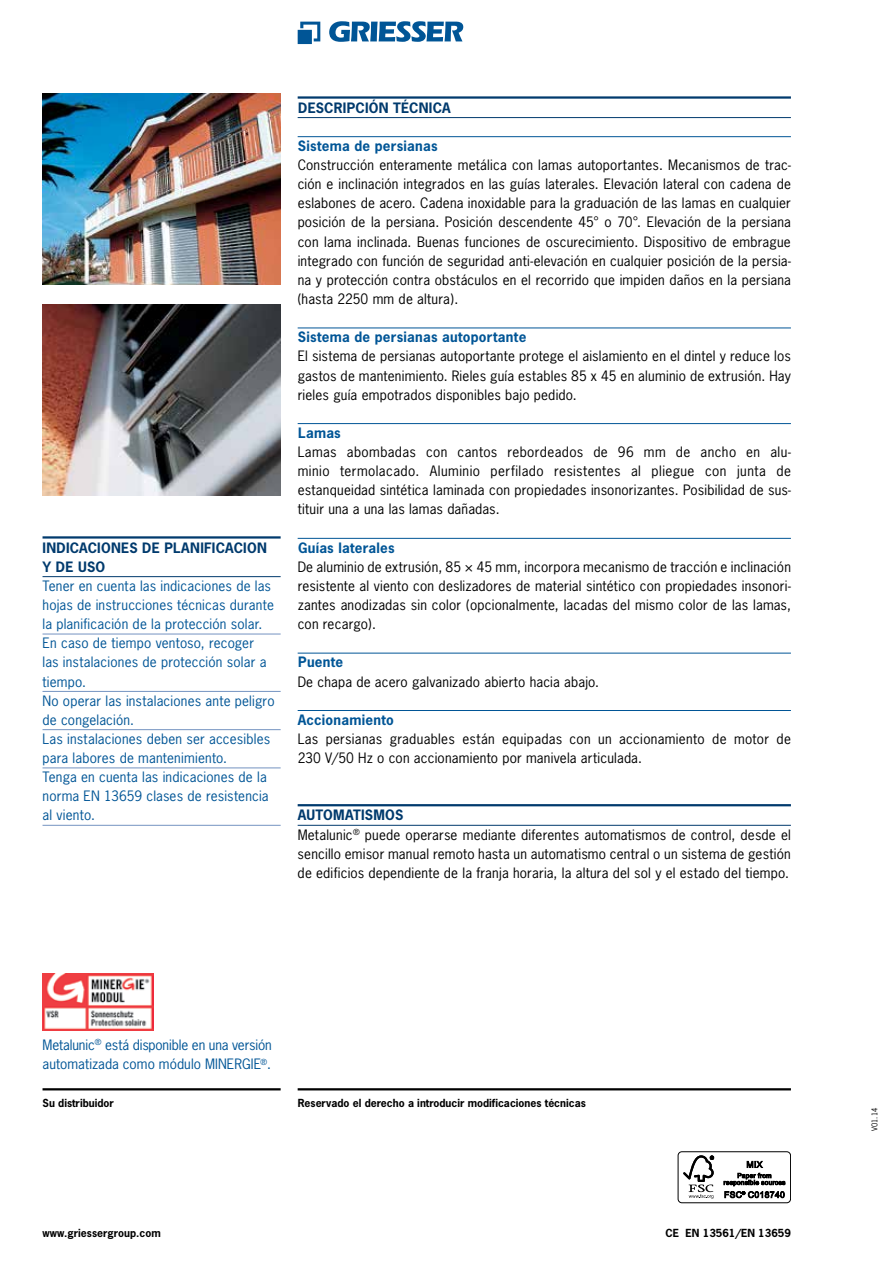
<style>
.page{position:relative;width:893px;height:1263px;background:#fff}
.page>*{position:absolute;margin:0;border:0;box-sizing:border-box;transform-origin:0 0}
.t1{font:13.5px/19.2px "News Gothic";letter-spacing:.015em;color:#000;text-align:justify}
.t2{font:13.5px/19.2px "News Gothic";letter-spacing:.015em;color:#005596}
.t3{font:700 13.5px "News Gothic";letter-spacing:.015em;color:#005596}
.t4{font:13.5px/19.2px "News Gothic";letter-spacing:-.005em;color:#005596}
.t5{font:700 13.5px/19.2px "News Gothic";letter-spacing:.015em;color:#003a6d}
.t6{font:700 10.5px "News Gothic";color:#000}
.t7{font:7.5px "News Gothic";color:#000}
.s1{font-weight:700;color:#003a6d}
</style>
<div class="page">
<svg style="left:298px;top:22px;width:22px;height:22px"></svg>
<svg style="left:329px;top:21px;width:134px;height:21px"></svg>
<img style="left:43px;top:94px;width:238px;height:191px">
<img style="left:43px;top:304px;width:238px;height:191px">
<img style="left:43px;top:973px;width:110px;height:58px">
<div style="left:678px;top:1151px;width:113px;height:52px;border:1px solid #000;border-radius:4px"></div>
<svg style="left:683px;top:1155px;width:31px;height:44px"></svg>
<svg style="left:724px;top:1160px;width:61px;height:38px"></svg>
<hr style="left:43px;top:1088px;width:238px;height:2px;background:#000">
<hr style="left:298px;top:1088px;width:493px;height:2px;background:#000">
<hr style="left:298px;top:96px;width:493px;height:3px;background:#003a6d">
<hr style="left:298px;top:117px;width:493px;height:1px;background:#003a6d">
<hr style="left:298px;top:136px;width:493px;height:1px;background:#005596">
<hr style="left:298px;top:328px;width:493px;height:1px;background:#005596">
<hr style="left:298px;top:423px;width:493px;height:1px;background:#005596">
<hr style="left:298px;top:538px;width:493px;height:1px;background:#005596">
<hr style="left:298px;top:653px;width:493px;height:1px;background:#005596">
<hr style="left:298px;top:710px;width:493px;height:1px;background:#005596">
<hr style="left:298px;top:804px;width:493px;height:2px;background:#003a6d">
<hr style="left:298px;top:825px;width:493px;height:1px;background:#003a6d">
<hr style="left:43px;top:536px;width:238px;height:3px;background:#003a6d">
<hr style="left:43px;top:576px;width:238px;height:1px;background:#003a6d">
<hr style="left:43px;top:634px;width:238px;height:1px;background:#7493c1">
<hr style="left:43px;top:691px;width:238px;height:1px;background:#7493c1">
<hr style="left:43px;top:729px;width:238px;height:1px;background:#7493c1">
<hr style="left:43px;top:768px;width:238px;height:1px;background:#7493c1">
<hr style="left:43px;top:825px;width:238px;height:1px;background:#7493c1">
<p class="t5" style="left:43px;top:538px;width:226px">Indicaciones de planificacion y de uso</p>
<p class="t2" style="left:43px;top:576px;width:234px">Tener en cuenta las indicaciones de las hojas de instrucciones técnicas durante la planificación de la protección solar.<br>En caso de tiempo ventoso, recoger<br>las instalaciones de protección solar a tiempo.<br>No operar las instalaciones ante peligro de congelación.<br>Las instalaciones deben ser accesibles para labores de mantenimiento.<br>Tenga en cuenta las indicaciones de la norma EN 13659 clases de resistencia al viento.</p>
<p class="t5" style="left:298px;top:98px;width:154px">Descripción técnica</p>
<p class="t3" style="left:298px;top:137px;width:141px">Sistema de persianas</p>
<p class="t1" style="left:298px;top:155px;width:495px">Construcción enteramente metálica con lamas autoportantes. Mecanismos de trac&shy;ción e inclinación integrados en las guías laterales. Elevación lateral con cadena de eslabones de acero. Cadena inoxidable para la graduación de las lamas en cualquier posición de la persiana. Posición descendente 45° o 70°. Elevación de la persiana con lama inclinada. Buenas funciones de oscurecimiento. Dispositivo de embrague integrado con función de seguridad anti-elevación en cualquier posición de la persia&shy;na y protección contra obstáculos en el recorrido que impiden daños en la persiana (hasta 2250 mm de altura).</p>
<p class="t3" style="left:298px;top:328px;width:230px">Sistema de persianas autoportante</p>
<p class="t1" style="left:298px;top:347px;width:495px">El sistema de persianas autoportante protege el aislamiento en el dintel y reduce los gastos de mantenimiento. Rieles guía estables 85 x 45 en aluminio de extrusión. Hay rieles guía empotrados disponibles bajo pedido.</p>
<p class="t3" style="left:298px;top:424px;width:44px">Lamas</p>
<p class="t1" style="left:298px;top:442px;width:495px">Lamas abombadas con cantos rebordeados de 96 mm de ancho en alu&shy;minio termolacado. Aluminio perfilado resistentes al pliegue con junta de estanqueidad sintética laminada con propiedades insonorizantes. Posibilidad de sus&shy;tituir una a una las lamas dañadas.</p>
<p class="t3" style="left:298px;top:539px;width:98px">Guías laterales</p>
<p class="t1" style="left:298px;top:557px;width:495px">De aluminio de extrusión, 85 × 45 mm, incorpora mecanismo de tracción e inclinación resistente al viento con deslizadores de material sintético con propiedades insonori&shy;zantes anodizadas sin color (opcionalmente, lacadas del mismo color de las lamas, con recargo).</p>
<p class="t3" style="left:298px;top:653px;width:46px">Puente</p>
<p class="t1" style="left:298px;top:672px;width:303px">De chapa de acero galvanizado abierto hacia abajo.</p>
<p class="t3" style="left:298px;top:711px;width:98px">Accionamiento</p>
<p class="t1" style="left:298px;top:729px;width:495px">Las persianas graduables están equipadas con un accionamiento de motor de<br>230 V/50 Hz o con accionamiento por manivela articulada.</p>
<p class="t1" style="left:298px;top:806px;width:495px;text-align:left"><span class="s1">automatismos<br></span>Metalunic<sup>®</sup> puede operarse mediante diferentes automatismos de control, desde el sencillo emisor manual remoto hasta un automatismo central o un sistema de gestión de edificios dependiente de la franja horaria, la altura del sol y el estado del tiempo.</p>
<p class="t4" style="left:43px;top:1035px;width:231px">Metalunic<sup>®</sup> está disponible en una versión automatizada como módulo MINERGIE<sup>®</sup>.</p>
<p class="t6" style="left:43px;top:1096px;width:73px">Su distribuidor</p>
<p class="t6" style="left:298px;top:1096px;width:290px">Reservado el derecho a introducir modificaciones técnicas</p>
<p class="t6" style="left:43px;top:1226px;width:120px">www.griessergroup.com</p>
<p class="t6" style="left:665px;top:1226px;width:127px">CE EN 13561/EN 13659</p>
<p class="t7" style="left:870px;top:1131px;width:25px;rotate:-90deg">V01.14</p>
</div>
